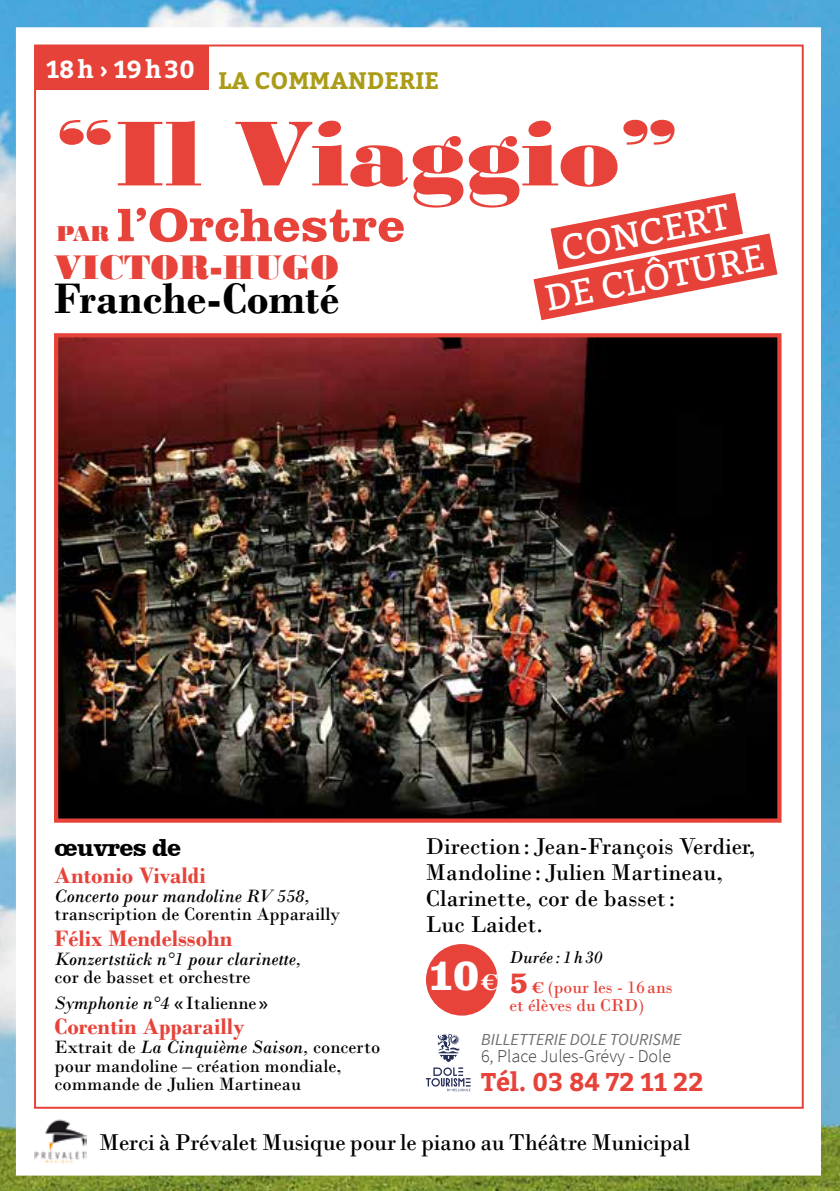
<style>
.page{position:relative;width:840px;height:1191px;background:#fff}
.page>*{position:absolute;margin:0;border:0;box-sizing:border-box;transform-origin:0 0}
.t1{font:97px "Bodoni MT Black";color:#e7433a;scale:1.04 1}
.t2{font:700 48.2px "Clarendon BT";color:#e7433a;scale:1.04 1}
.t3{font:700 44.8px "Bodoni";color:#000}
.t4{font:36.2px/46.4px "Bitter";color:#fff;text-align:center}
.t5{font:35.8px "Bodoni MT Black";color:#e7433a}
.t6{font:700 25.6px "Bitter";color:#e74239}
.t7{font:700 25.2px "Clarendon BT";letter-spacing:-.025em;color:#000}
.t8{font:700 24.6px "Bitter";letter-spacing:.06em;color:#fff}
.t9{font:24px/26px "Bodoni";color:#000}
.t10{font:700 23.8px "Bitter";color:#ab9c18}
.t11{font:700 23.4px "Bodoni";color:#e7433a}
.t12{font:18.8px/18.8px "Bodoni";color:#000}
.t13{font:italic 18.8px "Bodoni";color:#000}
.t14{font:18px/18px "Bodoni";color:#e74239}
.t15{font:300 18px "Source Sans Pro";color:#3c3c3b}
.t16{font:italic 18px "Bodoni";color:#000}
.t17{font:italic 16.8px "Source Sans Pro";color:#706f6f}
.s1{font-family:"Bodoni MT Black";font-weight:400;font-size:22.6px;color:#e74239}
.s2{font-style:italic}
.s3{font-family:"Clarendon Text Pro";font-weight:700;font-size:40.8px;color:#fff}
.s4{font-family:"Times";font-weight:700;font-size:23.4px;color:#fff}
.s5{font-family:"Clarendon Text Pro";font-weight:700;font-size:28px;color:#e7433a}
.s6{font-family:"Times";font-weight:700;font-size:16.2px;color:#e7433a}
</style>
<div class="page">
<img style="left:0;top:0;width:839px;height:1191px">
<div style="left:16px;top:27px;width:804px;height:1148px;background:#fff"></div>
<div style="left:34px;top:45px;width:769px;height:1063px;background:#fff;border:2px solid #e74239"></div>
<img style="left:59px;top:338px;width:717px;height:479px">
<div style="left:54px;top:333px;width:727px;height:489px;border:4px solid #e74239"></div>
<svg style="left:533px;top:193px;width:244px;height:127px"></svg>
<svg style="left:426px;top:1034px;width:44px;height:57px"></svg>
<div style="left:34px;top:46px;width:175px;height:44px;background:#e74239"></div>
<div style="left:426px;top:944px;width:71px;height:71px;background:#e7433a;border-radius:50%"></div>
<img style="left:34px;top:1119px;width:52px;height:45px">
<h3 class="t8" style="left:46px;top:54px;width:150px">18h › 19h30</h3>
<p class="t10" style="left:218px;top:66px;width:222px">LA COMMANDERIE</p>
<h1 class="t1" style="left:55px;top:96px;width:600px">“Il Viaggio”</h1>
<h3 class="t4" style="left:531px;top:231px;width:224px;rotate:-11deg">CONCERT<br>DE CLÔTURE</h3>
<h2 class="t2" style="left:56px;top:195px;width:337px"><span class="s1">PAR</span> l’Orchestre</h2>
<h3 class="t5" style="left:54px;top:246px;width:286px">VICTOR-HUGO</h3>
<h3 class="t3" style="left:54px;top:272px;width:286px">Franche-Comté</h3>
<h3 class="t7" style="left:55px;top:831px;width:128px">œuvres de</h3>
<p class="t11" style="left:55px;top:861px;width:152px">Antonio Vivaldi</p>
<p class="t13" style="left:55px;top:884px;width:256px">Concerto pour mandoline RV 558,</p>
<p class="t12" style="left:55px;top:905px;width:287px">transcription de Corentin Apparailly</p>
<p class="t11" style="left:55px;top:924px;width:179px">Félix Mendelssohn</p>
<p class="t13" style="left:55px;top:947px;width:248px">Konzertstück n°1 pour clarinette,</p>
<p class="t12" style="left:55px;top:964px;width:215px;line-height:25.4px">cor de basset et orchestre<br><span class="s2">Symphonie n°4</span> « Italienne »</p>
<p class="t11" style="left:55px;top:1012px;width:191px">Corentin Apparailly</p>
<p class="t12" style="left:55px;top:1037px;width:327px">Extrait de <span class="s2">La Cinquième Saison,</span> concerto pour mandoline – création mondiale, commande de Julien Martineau</p>
<p class="t9" style="left:426px;top:833px;width:331px">Direction:Jean-François Verdier,<br>Mandoline :Julien Martineau,<br>Clarinette, cor de basset:<br>Luc Laidet.</p>
<p class="t16" style="left:509px;top:946px;width:95px">Durée: 1 h 30</p>
<p class="t14" style="left:509px;top:977px;width:165px;text-indent:-80px"><span class="s3">10</span><span class="s4">€</span> <span class="s5">5</span> <span class="s6">€</span> (pour les - 16 ans et élèves du CRD)</p>
<p class="t17" style="left:480px;top:1028px;width:202px">BILLETTERIE DOLE TOURISME</p>
<p class="t15" style="left:480px;top:1044px;width:191px">6, Place Jules-Grévy - Dole</p>
<h3 class="t6" style="left:480px;top:1066px;width:224px">Tél. 03 84 72 11 22</h3>
<p class="t9" style="left:99px;top:1129px;width:592px">Merci à Prévalet Musique pour le piano au Théâtre Municipal</p>
</div>
